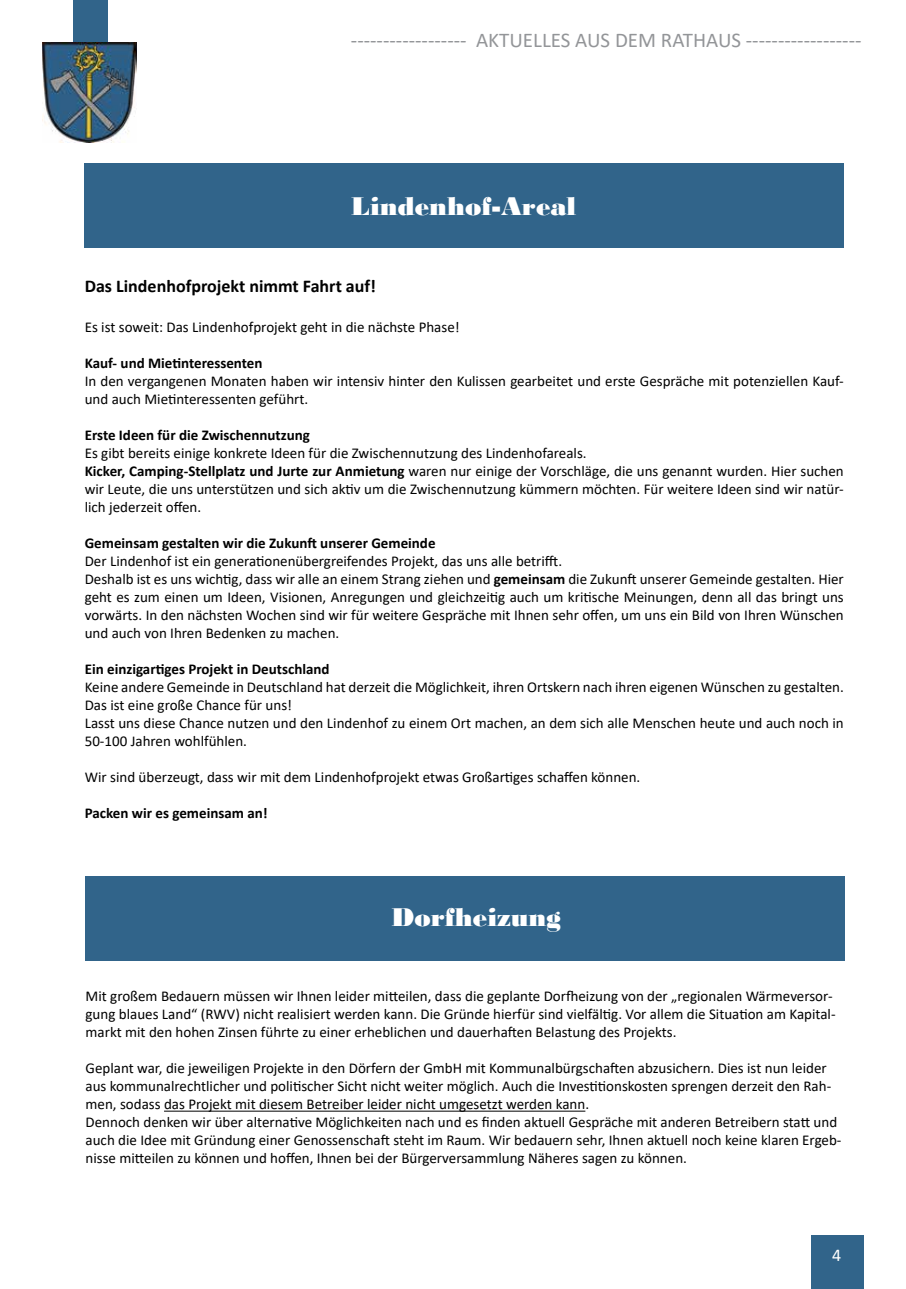
<style>
.page{position:relative;width:906px;height:1289px;background:#fff}
.page>*{position:absolute;margin:0;border:0;box-sizing:border-box;transform-origin:0 0}
.t1{font:27px "Bodoni MT Black";color:#fff}
.t2{font:21px "Calibri";color:#939598}
.t3{font:700 18px "Calibri";color:#000}
.t4{font:18px "Calibri";color:#fff}
.t5{font:15px/18px "Calibri";color:#000}
.t6{font:700 15px "Calibri";color:#000}
.s1{font-weight:700}
</style>
<div class="page">
<div style="left:811px;top:1234px;width:52px;height:54px;background:#31648a"></div>
<div style="left:73px;top:0;width:34px;height:45px;background:#31648a"></div>
<img style="left:43px;top:43px;width:93px;height:98px">
<div style="left:85px;top:876px;width:759px;height:84px;background:#31648a"></div>
<hr style="left:164px;top:1110px;width:421px;height:1px;background:#000">
<div style="left:84px;top:164px;width:760px;height:84px;background:#31648a"></div>
<h2 class="t2" style="left:351px;top:25px;width:512px">------------------ AKTUELLES AUS DEM RATHAUS ------------------</h2>
<h1 class="t1" style="left:351px;top:190px;width:227px">Lindenhof-Areal</h1>
<p class="t3" style="left:85px;top:274px;width:293px">Das Lindenhofprojekt nimmt Fahrt auf!</p>
<p class="t5" style="left:85px;top:317px;width:376px">Es ist soweit: Das Lindenhofprojekt geht in die nächste Phase!</p>
<p class="t6" style="left:85px;top:352px;width:179px">Kauf- und Mietinteressenten</p>
<p class="t5" style="left:85px;top:371px;width:760px">In den vergangenen Monaten haben wir intensiv hinter den Kulissen gearbeitet und erste Gespräche mit potenziellen Kauf&shy;und auch Mietinteressenten geführt.</p>
<p class="t6" style="left:85px;top:424px;width:227px">Erste Ideen für die Zwischennutzung</p>
<p class="t5" style="left:85px;top:443px;width:760px">Es gibt bereits einige konkrete Ideen für die Zwischennutzung des Lindenhofareals.<br><span class="s1">Kicker, Camping-Stellplatz und Jurte zur Anmietung</span> waren nur einige der Vorschläge, die uns genannt wurden. Hier suchen wir Leute, die uns unterstützen und sich aktiv um die Zwischennutzung kümmern möchten. Für weitere Ideen sind wir natür&shy;lich jederzeit offen.</p>
<p class="t6" style="left:85px;top:532px;width:352px">Gemeinsam gestalten wir die Zukunft unserer Gemeinde</p>
<p class="t5" style="left:85px;top:551px;width:760px">Der Lindenhof ist ein generationenübergreifendes Projekt, das uns alle betrifft.<br>Deshalb ist es uns wichtig, dass wir alle an einem Strang ziehen und <span class="s1">gemeinsam</span> die Zukunft unserer Gemeinde gestalten. Hier geht es zum einen um Ideen, Visionen, Anregungen und gleichzeitig auch um kritische Meinungen, denn all das bringt uns vorwärts. In den nächsten Wochen sind wir für weitere Gespräche mit Ihnen sehr offen, um uns ein Bild von Ihren Wünschen und auch von Ihren Bedenken zu machen.</p>
<p class="t6" style="left:85px;top:658px;width:246px">Ein einzigartiges Projekt in Deutschland</p>
<p class="t5" style="left:85px;top:677px;width:760px">Keine andere Gemeinde in Deutschland hat derzeit die Möglichkeit, ihren Ortskern nach ihren eigenen Wünschen zu gestalten.<br>Das ist eine große Chance für uns!<br>Lasst uns diese Chance nutzen und den Lindenhof zu einem Ort machen, an dem sich alle Menschen heute und auch noch in 50-100 Jahren wohlfühlen.</p>
<p class="t5" style="left:85px;top:767px;width:557px">Wir sind überzeugt, dass wir mit dem Lindenhofprojekt etwas Großartiges schaffen können.</p>
<p class="t6" style="left:85px;top:802px;width:184px">Packen wir es gemeinsam an!</p>
<h1 class="t1" style="left:391px;top:901px;width:171px">Dorfheizung</h1>
<p class="t5" style="left:86px;top:987px;width:751px">Mit großem Bedauern müssen wir Ihnen leider mitteilen, dass die geplante Dorfheizung von der „regionalen Wärmeversor&shy;gung blaues Land“ (RWV) nicht realisiert werden kann. Die Gründe hierfür sind vielfältig. Vor allem die Situation am Kapital&shy;markt mit den hohen Zinsen führte zu einer erheblichen und dauerhaften Belastung des Projekts.</p>
<p class="t5" style="left:86px;top:1059px;width:757px">Geplant war, die jeweiligen Projekte in den Dörfern der GmbH mit Kommunalbürgschaften abzusichern. Dies ist nun leider aus kommunalrechtlicher und politischer Sicht nicht weiter möglich. Auch die Investitionskosten sprengen derzeit den Rah&shy;men, sodass das Projekt mit diesem Betreiber leider nicht umgesetzt werden kann.<br>Dennoch denken wir über alternative Möglichkeiten nach und es finden aktuell Gespräche mit anderen Betreibern statt und auch die Idee mit Gründung einer Genossenschaft steht im Raum. Wir bedauern sehr, Ihnen aktuell noch keine klaren Ergeb&shy;nisse mitteilen zu können und hoffen, Ihnen bei der Bürgerversammlung Näheres sagen zu können.</p>
<p class="t4" style="left:832px;top:1242px;width:11px">4</p>
</div>
